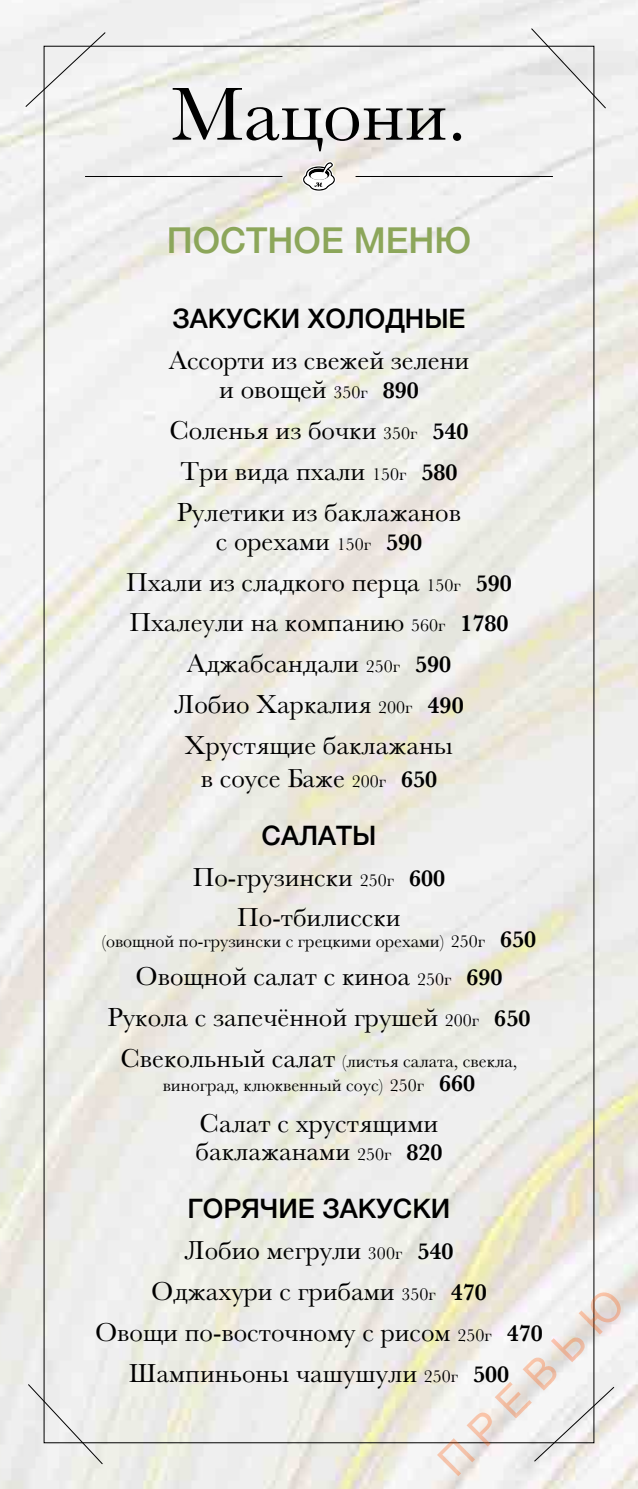
<style>
.page{position:relative;width:638px;height:1489px;background:#fff}
.page>*{position:absolute;margin:0;border:0;box-sizing:border-box;transform-origin:0 0}
.t1{font:78px "Baskerville";color:#000}
.t2{font:42px "Arial";color:rgb(255 84 0/.29)}
.t3{font:500 36px "Helvetica Neue Cyr";color:#8ca65a}
.t4{font:27px/41px "Baskerville";color:#000;text-align:center}
.t5{font:500 27px "Helvetica Neue Cyr";color:#000}
.t6{font:18px/24px "Baskerville";color:#000;text-align:center}
.s1{font-size:18px}
.s2{font-weight:600;font-size:24px}
.s3{font-size:27px}
</style>
<div class="page">
<img style="left:0;top:0;width:638px;height:1488px">
<svg style="left:302px;top:161px;width:34px;height:31px"></svg>
<hr style="left:85px;top:176px;width:197px;height:1px;background:#000">
<hr style="left:355px;top:176px;width:198px;height:1px;background:#000">
<svg style="left:25px;top:31px;width:81px;height:77px"></svg>
<svg style="left:530px;top:28px;width:76px;height:81px"></svg>
<svg style="left:533px;top:1385px;width:82px;height:77px"></svg>
<svg style="left:27px;top:1383px;width:76px;height:81px"></svg>
<h1 class="t1" style="left:171px;top:65px;width:297px">Мацони.</h1>
<h3 class="t3" style="left:167px;top:221px;width:306px">ПОСТНОЕ МЕНЮ</h3>
<p class="t5" style="left:172px;top:304px;width:295px">ЗАКУСКИ ХОЛОДНЫЕ</p>
<p class="t4" style="left:169px;top:346px;width:302px;line-height:28.8px">Ассорти из свежей зелени и овощей <span class="s1">350г</span> <span class="s2">890</span></p>
<p class="t4" style="left:169px;top:410px;width:301px;text-align:left">Соленья из бочки <span class="s1">350г</span> <span class="s2">540<br></span>Три вида пхали <span class="s1">150г</span> <span class="s2">580<br></span>Рулетики из баклажанов</p>
<p class="t4" style="left:126px;top:521px;width:387px">с орехами <span class="s1">150г</span> <span class="s2">590<br></span>Пхали из сладкого перца <span class="s1">150г</span> <span class="s2">590<br></span>Пхалеули на компанию <span class="s1">560г</span> <span class="s2">1780<br></span>Аджабсандали <span class="s1">250г</span> <span class="s2">590<br></span>Лобио Харкалия <span class="s1">200г</span> <span class="s2">490<br></span>Хрустящие баклажаны</p>
<p class="t4" style="left:201px;top:757px;width:238px">в соусе Баже <span class="s1">200г</span> <span class="s2">650</span></p>
<p class="t5" style="left:262px;top:820px;width:116px">САЛАТЫ</p>
<p class="t4" style="left:193px;top:856px;width:254px">По-грузински <span class="s1">250г</span> <span class="s2">600<br></span>По-тбилисски</p>
<p class="t6" style="left:102px;top:929px;width:436px">(овощной по-грузински с грецкими орехами) 250г <span class="s2">650</span></p>
<p class="t4" style="left:108px;top:955px;width:424px">Овощной салат с киноа <span class="s1">250г</span> <span class="s2">690<br></span>Рукола с запечённой грушей <span class="s1">200г</span> <span class="s2">650</span></p>
<p class="t6" style="left:120px;top:1049px;width:398px"><span class="s3">Свекольный салат</span> (листья салата, свекла, виноград, клюквенный соус) 250г <span class="s2">660</span></p>
<p class="t4" style="left:196px;top:1108px;width:248px;line-height:28.8px;text-align:left">Салат с хрустящими баклажанами <span class="s1">250г</span> <span class="s2">820</span></p>
<p class="t5" style="left:188px;top:1193px;width:264px">ГОРЯЧИЕ ЗАКУСКИ</p>
<p class="t4" style="left:95px;top:1230px;width:449px">Лобио мегрули <span class="s1">300г</span> <span class="s2">540<br></span>Оджахури с грибами <span class="s1">350г</span> <span class="s2">470<br></span>Овощи по-восточному с рисом <span class="s1">250г</span> <span class="s2">470<br></span>Шампиньоны чашушули <span class="s1">250г</span> <span class="s2">500</span></p>
<h2 class="t2" style="left:425px;top:1447px;width:244px;rotate:-45deg">ПРЕВЬЮ</h2>
</div>
